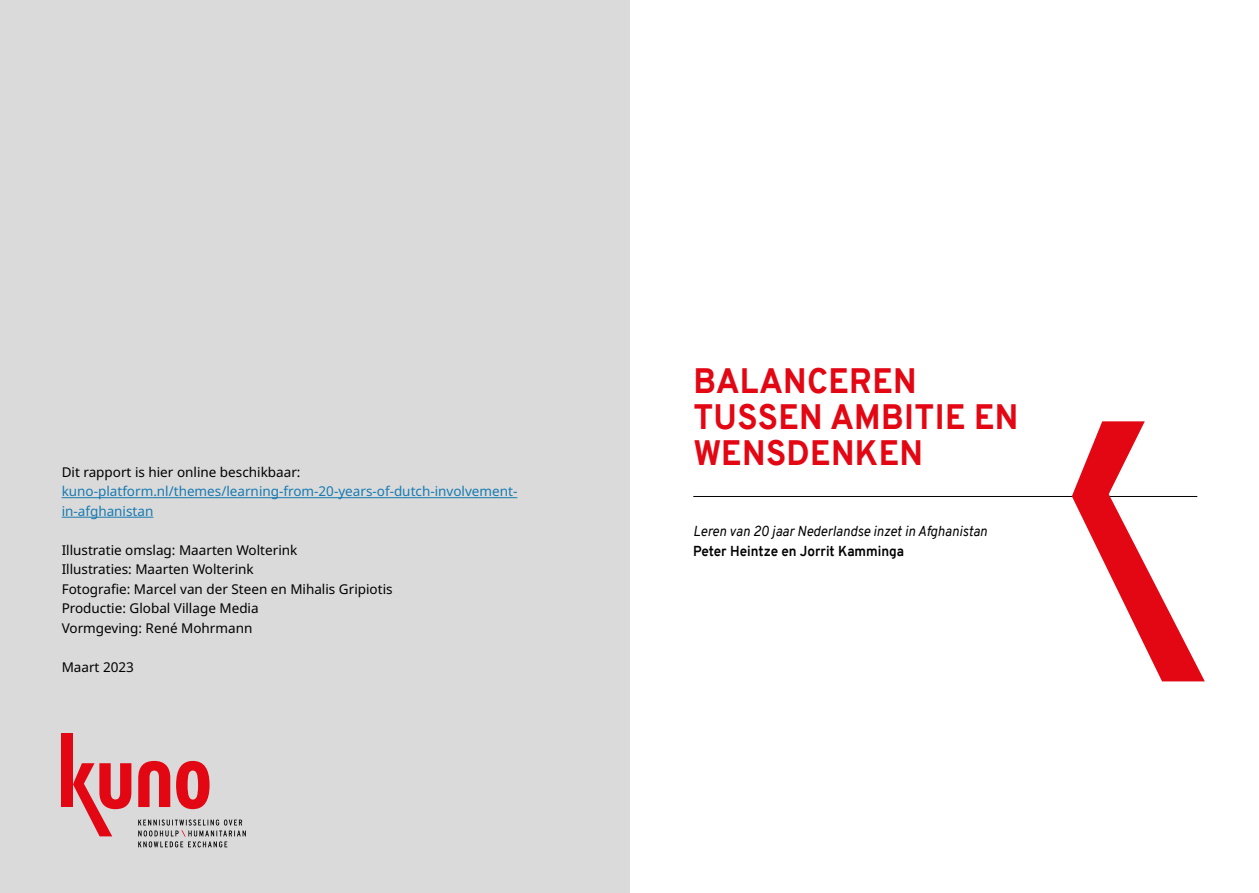
<style>
.page{position:relative;width:1259px;height:893px;background:#fff}
.page>*{position:absolute;margin:0;border:0;box-sizing:border-box;transform-origin:0 0}
.t1{font:800 34.5px/36px "Overpass";letter-spacing:.01em;color:#e30613;scale:.95 1}
.t2{font:italic 14.1px "Overpass";color:#000;scale:.95 1}
.t3{font:700 14.1px "Overpass";color:#000;scale:.95 1}
.t4{font:13.5px/19.5px "Noto Sans";color:#000}
.t5{font:13.5px/19.5px "Noto Sans";color:#167ab1}
</style>
<div class="page">
<div style="left:0;top:0;width:629px;height:893px;background:#dadada"></div>
<svg style="left:138px;top:761px;width:32px;height:46px"></svg>
<svg style="left:176px;top:761px;width:34px;height:48px"></svg>
<div style="left:62px;top:734px;width:11px;height:73px;background:#e30613"></div>
<svg style="left:73px;top:763px;width:58px;height:73px"></svg>
<svg style="left:138px;top:819px;width:108px;height:28px"></svg>
<hr style="left:62px;top:497px;width:455px;height:1px;background:#167ab1">
<hr style="left:62px;top:517px;width:91px;height:1px;background:#167ab1">
<hr style="left:693px;top:496px;width:504px;height:1px;background:#000">
<svg style="left:1072px;top:421px;width:132px;height:260px"></svg>
<p class="t4" style="left:62px;top:462px;width:240px">Dit rapport is hier online beschikbaar:</p>
<p class="t5" style="left:62px;top:482px;width:457px">kuno-platform.nl/themes/learning-from-20-years-of-dutch-involvement&shy;in-afghanistan</p>
<p class="t4" style="left:62px;top:540px;width:332px">Illustratie omslag: Maarten Wolterink<br>Illustraties: Maarten Wolterink<br>Fotografie: Marcel van der Steen en Mihalis Gripiotis Productie: Global Village Media<br>Vormgeving: René Mohrmann</p>
<p class="t4" style="left:62px;top:657px;width:74px">Maart 2023</p>
<h1 class="t1" style="left:693px;top:363px;width:344px">BALANCEREN<br>TUSSEN AMBITIE EN<br>WENSDENKEN</h1>
<p class="t2" style="left:693px;top:521px;width:311px">Leren van 20 jaar Nederlandse inzet in Afghanistan</p>
<p class="t3" style="left:693px;top:541px;width:223px">Peter Heintze en Jorrit Kamminga</p>
</div>
